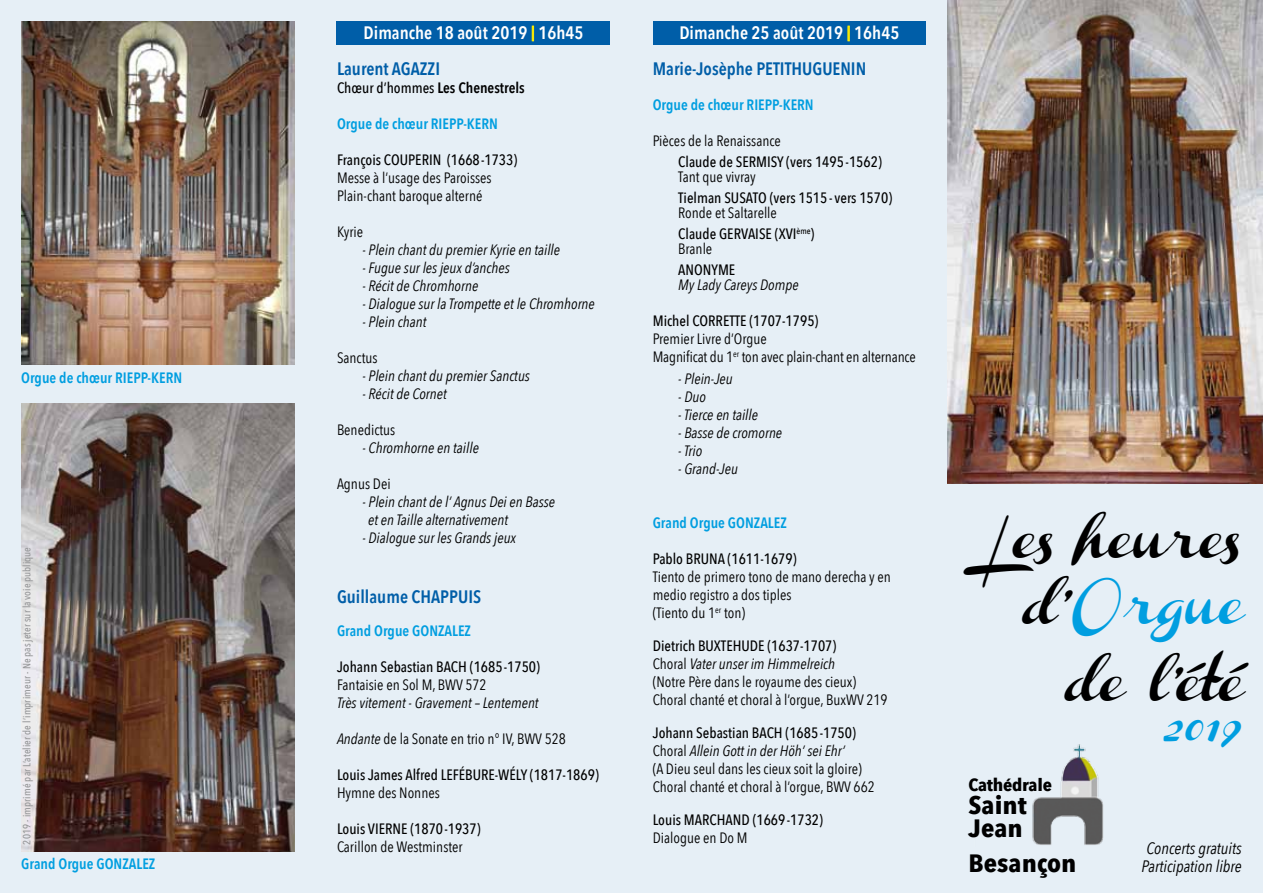
<style>
.page{position:relative;width:1263px;height:893px;background:#e6eff6}
.page>*{position:absolute;margin:0;border:0;box-sizing:border-box;transform-origin:0 0}
.t1{font:39px/66px "Channel Slanted 2";color:#000;text-align:right}
.t2{font:30px "Channel Slanted 2";color:#009ee0}
.t3{font:700 25.05px/23.1px "Avenir Next Condensed";color:#000;scale:1.13 1}
.t4{font:600 18px/36px "Avenir Next Condensed";color:#005ea8}
.t5{font:600 18px/36px "Avenir Next Condensed";color:#fff}
.t6{font:700 17.25px "Avenir Next Condensed";letter-spacing:-.01em;color:#000;scale:1.13 1}
.t7{font:italic 16.5px/18px "Avenir Next Condensed";color:#000;text-align:center}
.t8{font:15px/18px "Avenir Next Condensed";color:#000}
.t9{font:italic 15px/18px "Avenir Next Condensed";color:#000}
.t10{font:500 15px/21px "Avenir Next Condensed";color:#000}
.t11{font:600 15px "Avenir Next Condensed";color:#009ee0}
.t12{font:600 15px "Avenir Next Condensed";color:#000}
.t13{font:500 10.5px "Avenir Next Condensed";letter-spacing:.01em;color:#969799}
.s1{font-weight:400;font-size:20.85px;color:#ffed00}
.s2{color:#005ea8}
.s3{font-weight:500}
.s4{font-style:italic}
.s5{color:#fff}
.s6{font-weight:400}
.s7{color:#009ee0}
</style>
<div class="page">
<img style="left:947px;top:0;width:316px;height:483px">
<div style="left:653px;top:21px;width:272px;height:24px;background:#005ea8"></div>
<div style="left:336px;top:21px;width:274px;height:24px;background:#005ea8"></div>
<svg style="left:532px;top:26px;width:2px;height:15px"></svg>
<svg style="left:848px;top:26px;width:2px;height:15px"></svg>
<img style="left:1032px;top:744px;width:72px;height:101px">
<img style="left:21px;top:21px;width:273px;height:344px">
<img style="left:21px;top:404px;width:273px;height:448px">
<p class="t11" style="left:21px;top:365px;width:162px">Orgue de chœur RIEPP-KERN</p>
<p class="t13" style="left:20px;top:845px;width:299px;rotate:-90deg">2019 - imprimé par L’atelier de l’imprimeur - Ne pas jeter sur la voie publique</p>
<p class="t11" style="left:21px;top:851px;width:136px">Grand Orgue GONZALEZ</p>
<p class="t5" style="left:337px;top:15px;width:248px;text-indent:27px">Dimanche 18 août 2019 <span class="s1">I</span> 16h45<br><span class="s2">Laurent Agazzi</span></p>
<p class="t12" style="left:337px;top:75px;width:189px"><span class="s3">Chœur d’hommes</span> Les Chenestrels</p>
<p class="t11" style="left:337px;top:111px;width:162px">Orgue de chœur RIEPP-KERN</p>
<p class="t10" style="left:337px;top:150px;width:182px">François COUPERIN (1668-1733)</p>
<p class="t8" style="left:337px;top:168px;width:156px">Messe à l’usage des Paroisses<br>Plain-chant baroque alterné</p>
<p class="t8" style="left:337px;top:222px;width:28px">Kyrie</p>
<p class="t9" style="left:362px;top:241px;width:199px">- Plein chant du premier Kyrie en taille</p>
<p class="t9" style="left:362px;top:259px;width:149px">- Fugue sur les jeux d’anches</p>
<p class="t9" style="left:362px;top:277px;width:117px">- Récit de Chromhorne</p>
<p class="t9" style="left:362px;top:295px;width:234px">- Dialogue sur la Trompette et le Chromhorne</p>
<p class="t9" style="left:362px;top:313px;width:65px">- Plein chant</p>
<p class="t8" style="left:337px;top:348px;width:42px">Sanctus</p>
<p class="t9" style="left:362px;top:367px;width:169px">- Plein chant du premier Sanctus</p>
<p class="t9" style="left:362px;top:385px;width:86px">- Récit de Cornet</p>
<p class="t8" style="left:337px;top:420px;width:60px">Benedictus</p>
<p class="t9" style="left:362px;top:439px;width:118px">- Chromhorne en taille</p>
<p class="t8" style="left:337px;top:474px;width:55px">Agnus Dei</p>
<p class="t9" style="left:368px;top:493px;width:188px;text-indent:-6px">- Plein chant de l’ Agnus Dei en Basse et en Taille alternativement</p>
<p class="t9" style="left:362px;top:529px;width:155px">- Dialogue sur les Grands jeux</p>
<p class="t4" style="left:337px;top:579px;width:146px">Guillaume CHAPPUIS</p>
<p class="t11" style="left:337px;top:618px;width:136px">Grand Orgue GONZALEZ</p>
<p class="t10" style="left:337px;top:657px;width:204px">Johann Sebastian BACH (1685-1750)</p>
<p class="t8" style="left:337px;top:675px;width:151px">Fantaisie en Sol M, BWV 572</p>
<p class="t9" style="left:337px;top:694px;width:203px">Très vitement - Gravement – Lentement</p>
<p class="t8" style="left:337px;top:729px;width:230px"><span class="s4">Andante</span> de la Sonate en trio n° IV, BWV 528</p>
<p class="t10" style="left:337px;top:765px;width:263px">Louis James Alfred LEFÉBURE-WÉLY (1817-1869)</p>
<p class="t8" style="left:337px;top:783px;width:104px">Hymne des Nonnes</p>
<p class="t10" style="left:337px;top:819px;width:145px">Louis VIERNE (1870-1937)</p>
<p class="t8" style="left:337px;top:837px;width:127px">Carillon de Westminster</p>
<p class="t4" style="left:653px;top:15px;width:248px;text-indent:27px"><span class="s5">Dimanche 25 août 2019</span> <span class="s1">I</span> <span class="s5">16h45<br></span>Marie-Josèphe Petithuguenin</p>
<p class="t11" style="left:653px;top:91px;width:162px">Orgue de chœur RIEPP-KERN</p>
<p class="t8" style="left:653px;top:131px;width:130px">Pièces de la Renaissance</p>
<p class="t10" style="left:678px;top:151px;width:205px">Claude de SERMISY (vers 1495 -1562)</p>
<p class="t8" style="left:678px;top:167px;width:79px">Tant que vivray</p>
<p class="t10" style="left:678px;top:187px;width:215px">Tielman SUSATO (vers 1515 - vers 1570)</p>
<p class="t10" style="left:678px;top:202px;width:138px"><span class="s6">Ronde et Saltarelle<br></span>Claude GERVAISE (XVI<sup>ème</sup>)</p>
<p class="t8" style="left:678px;top:239px;width:36px">Branle</p>
<p class="t10" style="left:678px;top:259px;width:59px">ANONYME</p>
<p class="t9" style="left:678px;top:275px;width:122px">My Lady Careys Dompe</p>
<p class="t10" style="left:653px;top:310px;width:167px">Michel CORRETTE (1707-1795)</p>
<p class="t8" style="left:653px;top:329px;width:265px">Premier Livre d’Orgue<br>Magnificat du 1<sup>er</sup> ton avec plain-chant en alternance</p>
<p class="t9" style="left:678px;top:370px;width:56px">- Plein-Jeu</p>
<p class="t9" style="left:678px;top:388px;width:29px">- Duo</p>
<p class="t9" style="left:678px;top:406px;width:81px">- Tierce en taille</p>
<p class="t9" style="left:678px;top:424px;width:105px">- Basse de cromorne</p>
<p class="t9" style="left:678px;top:442px;width:25px">- Trio</p>
<p class="t9" style="left:678px;top:460px;width:61px">- Grand-Jeu</p>
<p class="t11" style="left:653px;top:510px;width:136px">Grand Orgue GONZALEZ</p>
<p class="t10" style="left:653px;top:548px;width:145px">Pablo BRUNA (1611-1679)</p>
<p class="t8" style="left:653px;top:567px;width:240px">Tiento de primero tono de mano derecha y en medio registro a dos tiples<br>(Tiento du 1<sup>er</sup> ton)</p>
<p class="t8" style="left:653px;top:636px;width:236px"><span class="s3">Dietrich BUXTEHUDE (1637-1707)<br></span>Choral <span class="s4">Vater unser im Himmelreich<br></span>(Notre Père dans le royaume des cieux)<br>Choral chanté et choral à l’orgue, BuxWV 219</p>
<p class="t8" style="left:653px;top:723px;width:224px"><span class="s3">Johann Sebastian BACH (1685-1750)<br></span>Choral <span class="s4">Allein Gott in der Höh’ sei Ehr’<br></span>(A Dieu seul dans les cieux soit la gloire)<br>Choral chanté et choral à l’orgue, BWV 662</p>
<p class="t10" style="left:653px;top:809px;width:172px">Louis MARCHAND (1669-1732)</p>
<p class="t8" style="left:653px;top:828px;width:96px">Dialogue en Do M</p>
<h1 class="t1" style="left:988px;top:512px;width:255px">Les heures d’ <span class="s7">Orgue</span></h1>
<h1 class="t1" style="left:1062px;top:654px;width:181px">de l’été</h1>
<h2 class="t2" style="left:1163px;top:712px;width:80px">2019</h2>
<p class="t6" style="left:968px;top:774px;width:75px">Cathédrale</p>
<h3 class="t3" style="left:968px;top:793px;width:53px">Saint<br>Jean</h3>
<h3 class="t3" style="left:968px;top:851px;width:97px">Besançon</h3>
<p class="t7" style="left:1141px;top:839px;width:102px">Concerts gratuits<br>Participation libre</p>
</div>
